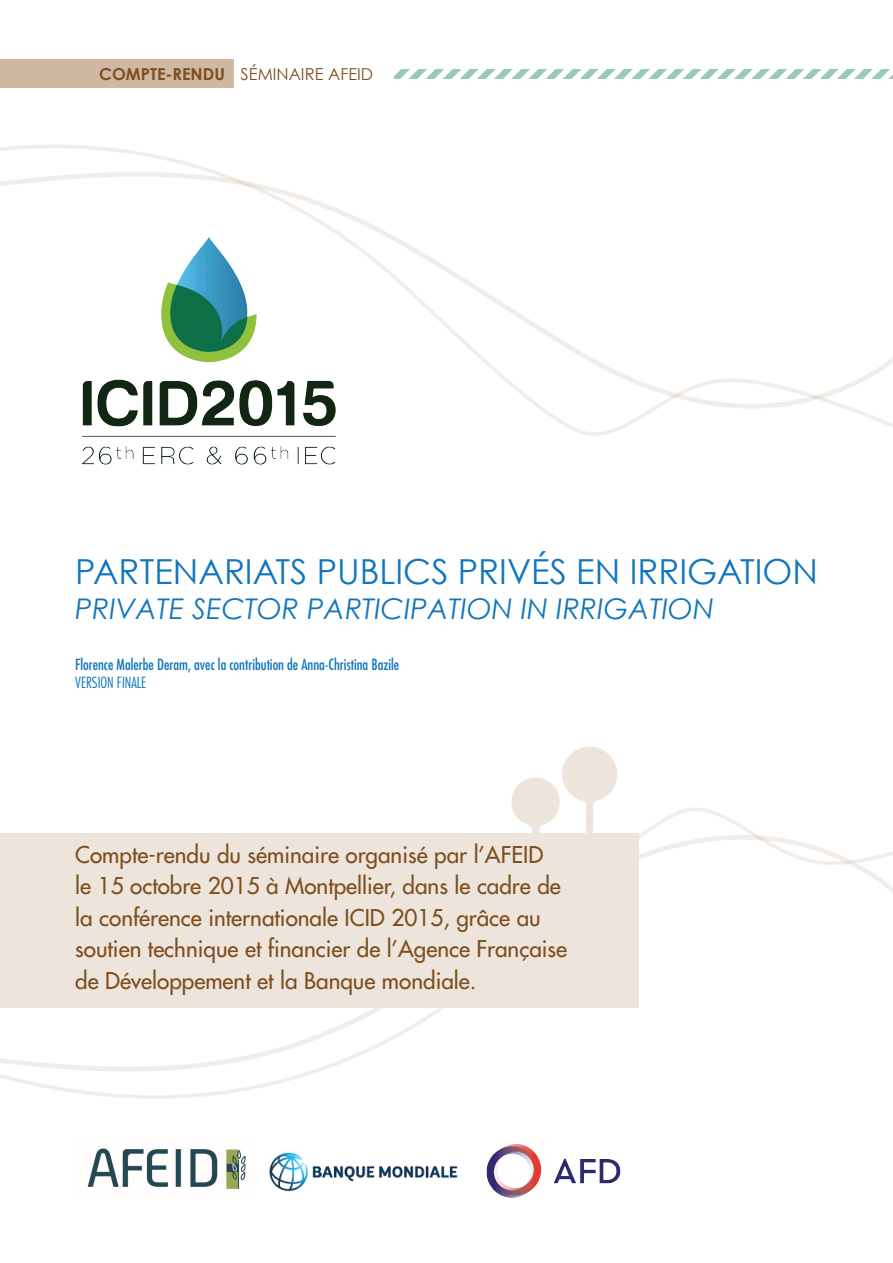
<style>
.page{position:relative;width:893px;height:1263px;background:#fff}
.page>*{position:absolute;margin:0;border:0;box-sizing:border-box;transform-origin:0 0}
.t1{font:34.5px "Century Gothic";color:#1276bd}
.t2{font:italic 28.5px "Century Gothic";color:#1276bd}
.t3{font:22.5px/31.5px "Futura";color:#7e4e1f}
.t4{font:16.5px "Century Gothic";color:#7e4e1f}
.t5{font:condensed 15px "Futura";color:#1276bd}
.t6{font:300 condensed 15px "Futura";color:#1276bd}
.s1{font-weight:700}
</style>
<div class="page">
<svg style="left:0;top:807px;width:893px;height:292px"></svg>
<svg style="left:509px;top:746px;width:111px;height:88px"></svg>
<div style="left:0;top:834px;width:638px;height:174px;background:#ede5db"></div>
<div style="left:0;top:60px;width:234px;height:28px;background:#ceb8a2"></div>
<svg style="left:0;top:145px;width:893px;height:291px"></svg>
<img style="left:270px;top:1152px;width:187px;height:40px">
<img style="left:87px;top:1148px;width:159px;height:41px">
<img style="left:486px;top:1144px;width:135px;height:54px">
<img style="left:75px;top:214px;width:268px;height:251px">
<svg style="left:394px;top:70px;width:499px;height:8px"></svg>
<p class="t4" style="left:99px;top:64px;width:275px"><span class="s1">COMPTE-RENDU</span> SÉMINAIRE AFEID</p>
<h1 class="t1" style="left:75px;top:550px;width:744px">PARTENARIATS PUBLICS PRIVÉS EN IRRIGATION</h1>
<p class="t2" style="left:75px;top:591px;width:640px">PRIVATE SECTOR PARTICIPATION IN IRRIGATION</p>
<p class="t5" style="left:75px;top:655px;width:325px">Florence Malerbe Deram, avec la contribution de Anna-Christina Bazile</p>
<p class="t6" style="left:75px;top:673px;width:73px">VERSION FINALE</p>
<p class="t3" style="left:75px;top:839px;width:493px">Compte-rendu du séminaire organisé par l’AFEID<br>le 15 octobre 2015 à Montpellier, dans le cadre de la conférence internationale ICID 2015, grâce au soutien technique et financier de l’Agence Française de Développement et la Banque mondiale.</p>
</div>
